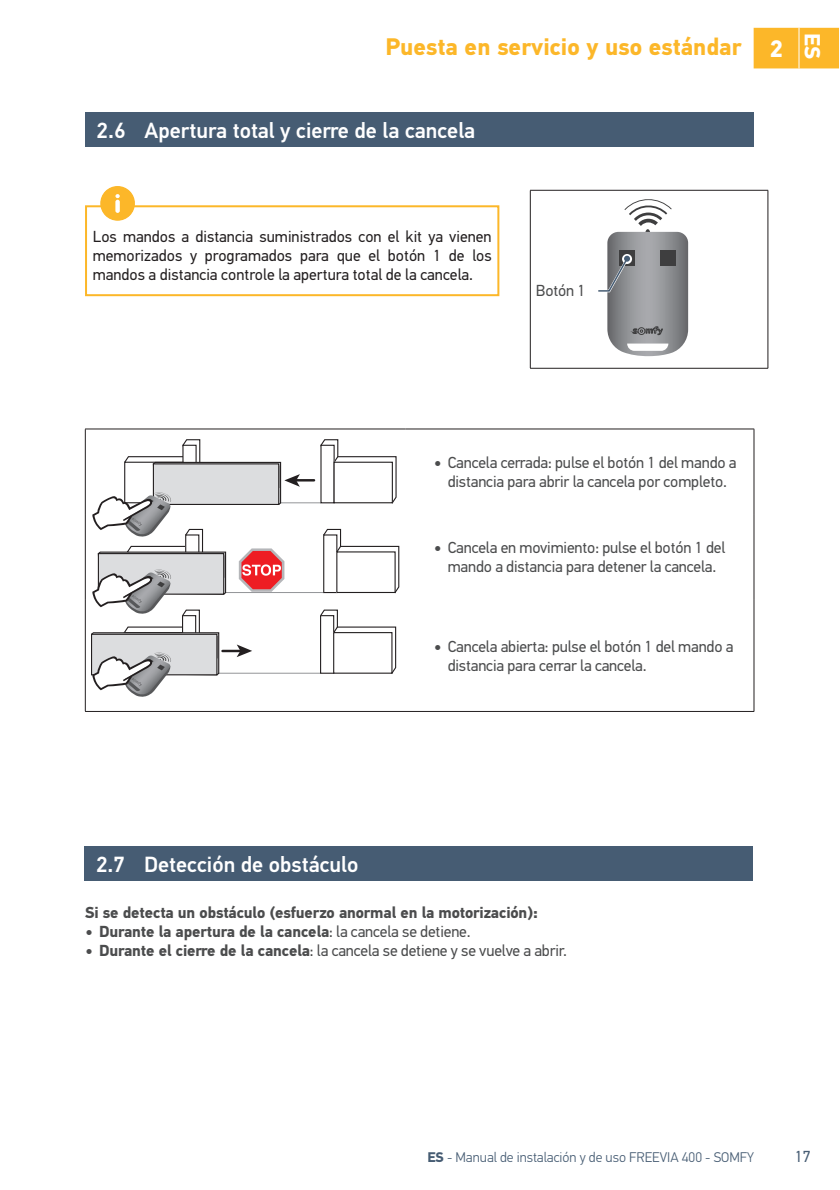
<style>
.page{position:relative;width:840px;height:1190px;background:#fff}
.page>*{position:absolute;margin:0;border:0;box-sizing:border-box;transform-origin:0 0}
.t1{font:700 24px "PF Din Text Pro";color:#fcb729}
.t2{font:500 22px "PF Din Text Pro";color:#fff}
.t3{font:700 22px "PF Din Text Pro";color:#fff}
.t4{font:16px/19.2px "PF Din Text Pro";letter-spacing:-.01em;color:#4b4c4d;text-align:center}
.t5{font:16px/19.2px "PF Din Text Pro";color:#231f20;text-align:justify}
.t6{font:700 16px "PF Din Text Pro";letter-spacing:-.01em;color:#4b4c4d}
.t7{font:16px "PF Din Text Pro";color:#465c73}
.t8{font:300 14px "PF Din Text Pro";color:#465c73}
.s1{color:#fff}
.s2{font-weight:700}
.s3{font-weight:400}
</style>
<div class="page">
<div style="left:754px;top:28px;width:85px;height:40px;background:#fcb729"></div>
<hr style="left:799px;top:28px;width:1px;height:40px;background:#fff">
<div style="left:85px;top:113px;width:669px;height:34px;background:#465c73"></div>
<div style="left:85px;top:846px;width:668px;height:34px;background:#465c73"></div>
<hr style="left:85px;top:429px;width:321px;height:1px;background:#231f20">
<hr style="left:85px;top:429px;width:1px;height:85px;background:#231f20">
<hr style="left:406px;top:429px;width:348px;height:1px;background:#231f20">
<hr style="left:754px;top:429px;width:1px;height:85px;background:#231f20">
<hr style="left:85px;top:514px;width:1px;height:85px;background:#231f20">
<hr style="left:754px;top:514px;width:1px;height:85px;background:#231f20">
<hr style="left:85px;top:599px;width:1px;height:112px;background:#231f20">
<hr style="left:754px;top:599px;width:1px;height:112px;background:#231f20">
<hr style="left:85px;top:711px;width:669px;height:1px;background:#231f20">
<hr style="left:195px;top:502px;width:126px;height:1px;background:#939598">
<svg style="left:320px;top:439px;width:77px;height:65px"></svg>
<div style="left:321px;top:445px;width:13px;height:58px;background:#fff"></div>
<div style="left:334px;top:462px;width:58px;height:41px;background:#fff"></div>
<div style="left:334px;top:462px;width:59px;height:41px;border:1px solid #231f20"></div>
<hr style="left:290px;top:479px;width:24px;height:3px;background:#231f20">
<hr style="left:194px;top:673px;width:127px;height:1px;background:#939598">
<svg style="left:319px;top:609px;width:78px;height:65px"></svg>
<div style="left:321px;top:616px;width:13px;height:57px;background:#fff"></div>
<div style="left:320px;top:615px;width:14px;height:59px;border:1px solid #231f20"></div>
<div style="left:334px;top:633px;width:58px;height:40px;background:#fff"></div>
<div style="left:333px;top:632px;width:60px;height:42px;border:1px solid #231f20"></div>
<hr style="left:197px;top:592px;width:127px;height:1px;background:#939598">
<svg style="left:323px;top:528px;width:76px;height:66px"></svg>
<div style="left:324px;top:535px;width:13px;height:58px;background:#fff"></div>
<div style="left:323px;top:534px;width:14px;height:59px;border:1px solid #231f20"></div>
<div style="left:337px;top:552px;width:58px;height:40px;background:#fff"></div>
<div style="left:336px;top:551px;width:60px;height:42px;border:1px solid #231f20"></div>
<svg style="left:91px;top:439px;width:209px;height:258px"></svg>
<div style="left:85px;top:205px;width:414px;height:91px;border:2px solid #fcb729"></div>
<svg style="left:99px;top:186px;width:38px;height:35px"></svg>
<hr style="left:530px;top:190px;width:238px;height:1px;background:#231f20">
<hr style="left:530px;top:191px;width:1px;height:177px;background:#231f20">
<hr style="left:530px;top:368px;width:238px;height:1px;background:#231f20">
<hr style="left:768px;top:191px;width:1px;height:177px;background:#231f20">
<svg style="left:598px;top:199px;width:90px;height:157px"></svg>
<h1 class="t1" style="left:386px;top:38px;width:399px">Puesta en servicio y uso estándar <span class="s1">2</span></h1>
<h2 class="t3" style="left:821px;top:33px;width:27px;rotate:90deg">ES</h2>
<h2 class="t2" style="left:97px;top:122px;width:380px">2.6 Apertura total y cierre de la cancela</h2>
<p class="t5" style="left:93px;top:228px;width:401px">Los mandos a distancia suministrados con el kit ya vienen memorizados y programados para que el botón 1 de los mandos a distancia controle la apertura total de la cancela.</p>
<p class="t4" style="left:536px;top:282px;width:51px">Botón 1</p>
<p class="t4" style="left:434px;top:454px;width:305px"><span class="s2">•</span> Cancela cerrada: pulse el botón 1 del mando a distancia para abrir la cancela por completo.</p>
<p class="t4" style="left:434px;top:539px;width:293px"><span class="s2">•</span> Cancela en movimiento: pulse el botón 1 del mando a distancia para detener la cancela.</p>
<h2 class="t2" style="left:96px;top:856px;width:264px">2.7 Detección de obstáculo</h2>
<p class="t4" style="left:448px;top:638px;width:287px;text-align:left;text-indent:-14px"><span class="s2">•</span> Cancela abierta: pulse el botón 1 del mando a distancia para cerrar la cancela.</p>
<p class="t6" style="left:85px;top:906px;width:454px">Si se detecta un obstáculo (esfuerzo anormal en la motorización):</p>
<p class="t6" style="left:85px;top:925px;width:387px">• Durante la apertura de la cancela<span class="s3">: la cancela se detiene.</span></p>
<p class="t4" style="left:85px;top:942px;width:484px"><span class="s2">• Durante el cierre de la cancela</span>: la cancela se detiene y se vuelve a abrir.</p>
<p class="t8" style="left:427px;top:1152px;width:328px"><span class="s2">ES</span> - Manual de instalación y de uso FREEVIA 400 - SOMFY</p>
<p class="t7" style="left:795px;top:1150px;width:17px">17</p>
</div>
